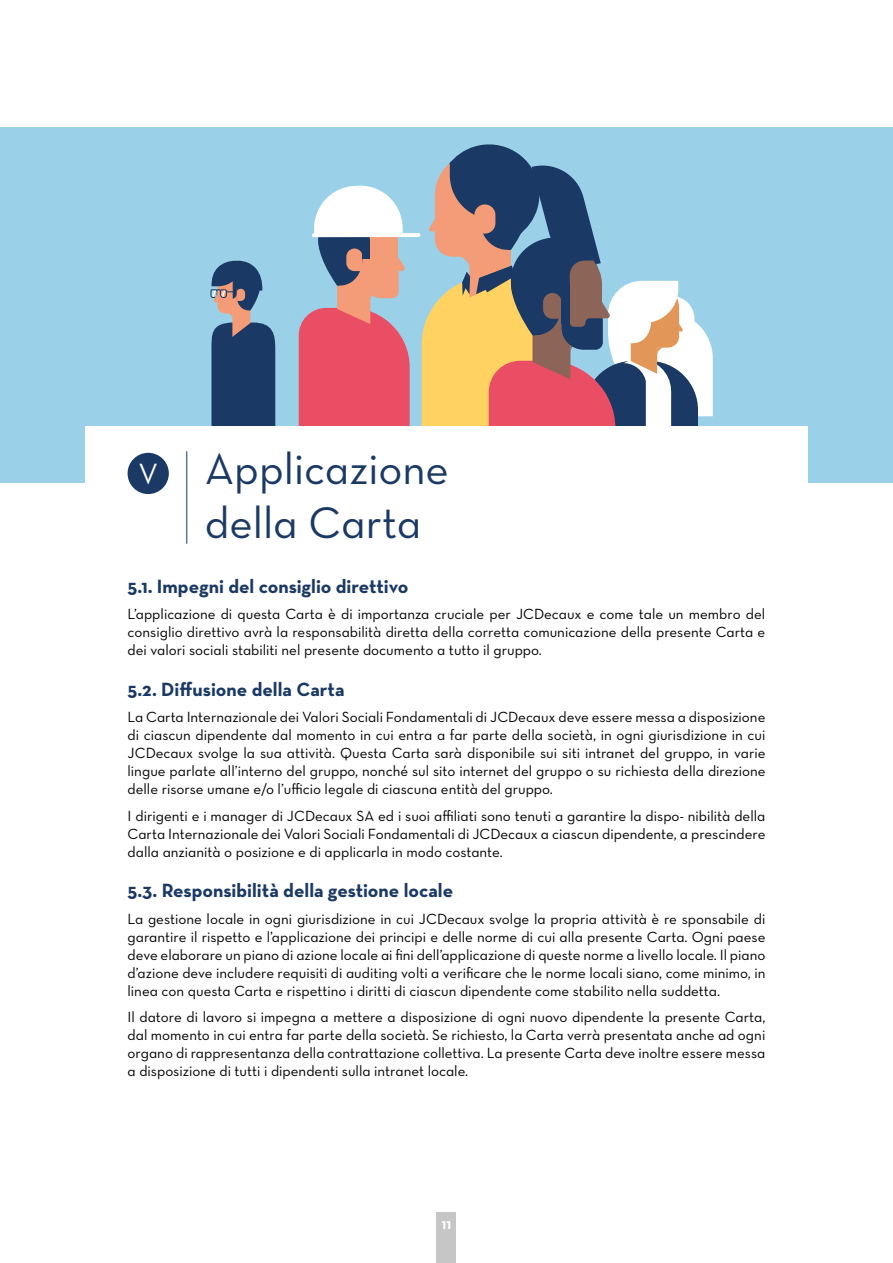
<style>
.page{position:relative;width:893px;height:1263px;background:#fff}
.page>*{position:absolute;margin:0;border:0;box-sizing:border-box;transform-origin:0 0}
.t1{font:45px/54px "Neutra Text Book Alt";color:#1a3965}
.t2{font:29.85px "Neutra Text Book Alt";color:#fff}
.Sous_titre{font:700 19.5px "Neutra Text";color:#1a3965}
.Texte_courant{font:15px/18px "Neutra Text Book Alt";color:#000;text-align:justify}
.Texte_courant-2{font:700 15px "Neutra Text";color:#fff}
</style>
<div class="page">
<div style="left:0;top:128px;width:893px;height:355px;background:#9bd1e8"></div>
<svg style="left:210px;top:261px;width:65px;height:166px"></svg>
<svg style="left:299px;top:185px;width:111px;height:242px"></svg>
<hr style="left:312px;top:233px;width:108px;height:4px;background:#fff;border-radius:2px">
<svg style="left:422px;top:144px;width:291px;height:283px"></svg>
<div style="left:85px;top:427px;width:723px;height:135px;background:#fff"></div>
<div style="left:128px;top:453px;width:41px;height:41px;background:#1a3965;border-radius:50%"></div>
<hr style="left:186px;top:451px;width:1px;height:93px;background:#1a3965">
<div style="left:436px;top:1212px;width:20px;height:51px;background:#c6c6c6"></div>
<p class="t2" style="left:138px;top:455px;width:21px">V</p>
<p class="t1" style="left:205px;top:441px;width:246px">Applicazione della Carta</p>
<p class="Sous_titre" style="left:128px;top:574px;width:282px">5.1. Impegni del consiglio direttivo</p>
<p class="Texte_courant" style="left:128px;top:605px;width:639px">L’applicazione di questa Carta è di importanza cruciale per JCDecaux e come tale un membro del consiglio direttivo avrà la responsabilità diretta della corretta comunicazione della presente Carta e dei valori sociali stabiliti nel presente documento a tutto il gruppo.</p>
<p class="Sous_titre" style="left:128px;top:677px;width:219px">5.2. Diffusione della Carta</p>
<p class="Texte_courant" style="left:128px;top:708px;width:639px">La Carta Internazionale dei Valori Sociali Fondamentali di JCDecaux deve essere messa a disposizione di ciascun dipendente dal momento in cui entra a far parte della società, in ogni giurisdizione in cui JCDecaux svolge la sua attività. Questa Carta sarà disponibile sui siti intranet del gruppo, in varie lingue parlate all’interno del gruppo, nonché sul sito internet del gruppo o su richiesta della direzione delle risorse umane e/o l’ufficio legale di ciascuna entità del gruppo.</p>
<p class="Texte_courant" style="left:128px;top:806px;width:639px">I dirigenti e i manager di JCDecaux SA ed i suoi affiliati sono tenuti a garantire la dispo- nibilità della Carta Internazionale dei Valori Sociali Fondamentali di JCDecaux a ciascun dipendente, a prescindere dalla anzianità o posizione e di applicarla in modo costante.</p>
<p class="Sous_titre" style="left:128px;top:878px;width:327px">5.3. Responsibilità della gestione locale</p>
<p class="Texte_courant" style="left:128px;top:909px;width:639px">La gestione locale in ogni giurisdizione in cui JCDecaux svolge la propria attività è re sponsabile di garantire il rispetto e l’applicazione dei principi e delle norme di cui alla presente Carta. Ogni paese deve elaborare un piano di azione locale ai fini dell’applicazione di queste norme a livello locale. Il piano d’azione deve includere requisiti di auditing volti a verificare che le norme locali siano, come minimo, in linea con questa Carta e rispettino i diritti di ciascun dipendente come stabilito nella suddetta.</p>
<p class="Texte_courant" style="left:128px;top:1008px;width:639px">Il datore di lavoro si impegna a mettere a disposizione di ogni nuovo dipendente la presente Carta, dal momento in cui entra far parte della società. Se richiesto, la Carta verrà presentata anche ad ogni organo di rappresentanza della contrattazione collettiva. La presente Carta deve inoltre essere messa a disposizione di tutti i dipendenti sulla intranet locale.</p>
<p class="Texte_courant-2" style="left:441px;top:1214px;width:11px">11</p>
</div>
